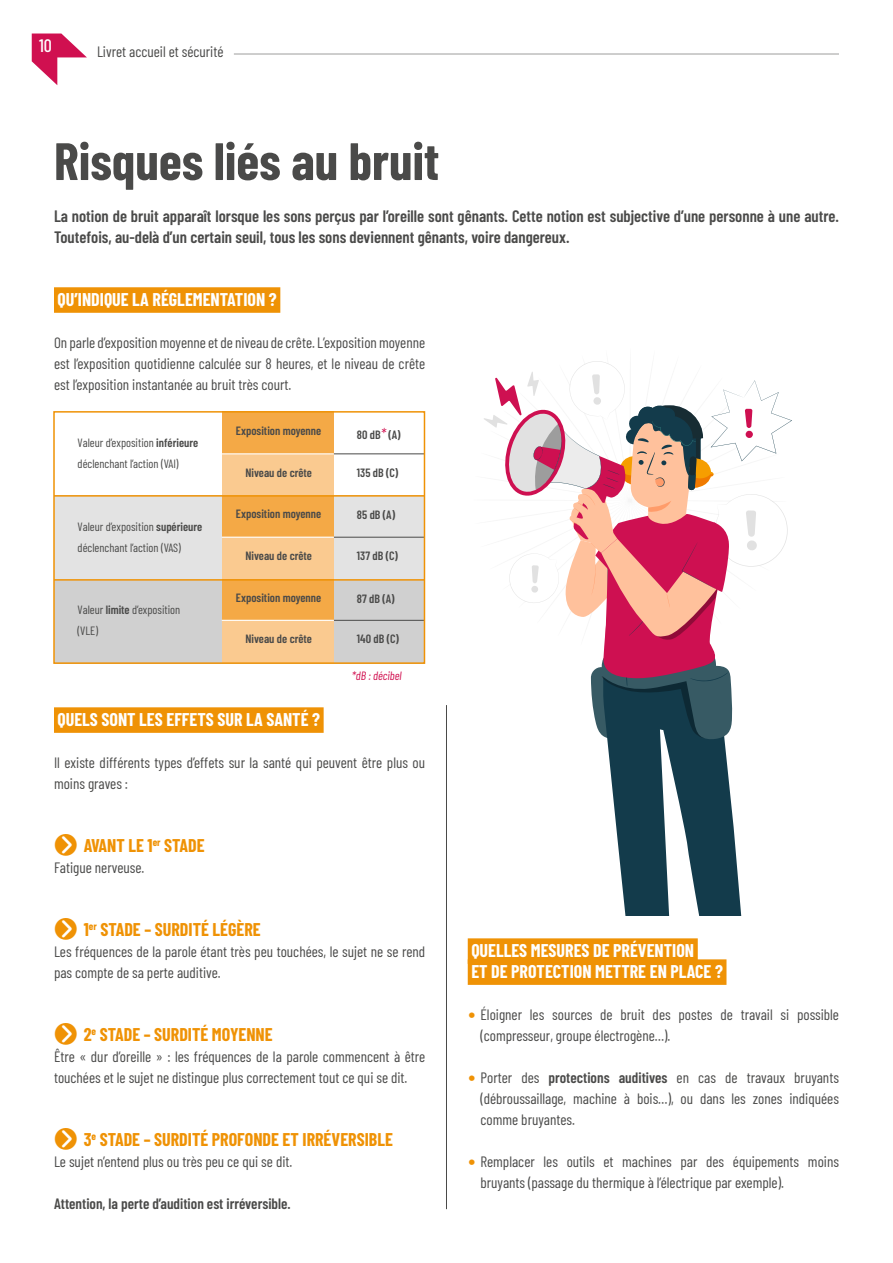
<style>
.page{position:relative;width:893px;height:1263px;background:#fff}
.page>*{position:absolute;margin:0;border:0;box-sizing:border-box;transform-origin:0 0}
.Grand_Titre_Page_aligné_gauche{font:700 52.5px "Barlow Condensed";color:#4a4a49}
.t1{font:40.5px "KG Arrows";color:#ef9205}
.Sous_titre_1_surligné_orange{font:700 18px/21px "Barlow Condensed";color:#fff}
.t2{font:700 18px "Barlow Condensed";color:#ef9205}
.t3{font:500 18px "Barlow Condensed";color:#fff}
.Texte_introductif_SemiBold{font:600 16.5px/21px "Barlow Condensed";color:#4a4a49}
.Corps_de_texte{font:15px/21px "Barlow Condensed";color:#4a4a49}
.Corps_de_texte-2{font:600 15px "Barlow Condensed";color:#4a4a49}
.texte_dans_TB{font:600 12px "Barlow Condensed";color:#4a4a49}
.texte_dans_TB-2{font:12px/21px "Barlow Condensed";color:#4a4a49}
.Corps_de_texte-3{font:italic 12px "Barlow Condensed";color:#d10f4f}
.s1{font-weight:600}
.s2{font-weight:400;font-style:italic;font-size:15px;color:#d10f4f}
.s3{font-family:"Verdana";color:#ef9205}
</style>
<div class="page">
<div style="left:54px;top:496px;width:370px;height:84px;background:#e3e3e3"></div>
<div style="left:54px;top:580px;width:370px;height:83px;background:#d0d0d0"></div>
<hr style="left:446px;top:705px;width:1px;height:504px;background:#4a4a49">
<hr style="left:334px;top:454px;width:90px;height:1px;background:#4a4a49">
<hr style="left:334px;top:537px;width:90px;height:1px;background:#4a4a49">
<hr style="left:334px;top:620px;width:90px;height:1px;background:#4a4a49">
<div style="left:222px;top:412px;width:112px;height:42px;background:#f4a946"></div>
<div style="left:222px;top:495px;width:112px;height:42px;background:#f4a946"></div>
<div style="left:222px;top:578px;width:112px;height:42px;background:#f4a946"></div>
<div style="left:222px;top:454px;width:112px;height:41px;background:#faca90"></div>
<div style="left:222px;top:537px;width:112px;height:42px;background:#faca90"></div>
<div style="left:222px;top:620px;width:112px;height:43px;background:#faca90"></div>
<hr style="left:222px;top:453px;width:112px;height:1px;background:#fff">
<hr style="left:222px;top:537px;width:112px;height:1px;background:#fff">
<hr style="left:222px;top:620px;width:112px;height:1px;background:#fff">
<div style="left:53px;top:411px;width:372px;height:253px;border:2px solid #ef9205"></div>
<hr style="left:54px;top:495px;width:370px;height:2px;background:#ef9205">
<hr style="left:54px;top:579px;width:370px;height:2px;background:#ef9205">
<svg style="left:484px;top:361px;width:308px;height:554px"></svg>
<hr style="left:234px;top:54px;width:605px;height:1px;background:#9d9d9c">
<svg style="left:32px;top:34px;width:55px;height:51px"></svg>
<div style="left:54px;top:287px;width:226px;height:26px;background:#ef9205"></div>
<div style="left:468px;top:938px;width:230px;height:26px;background:#ef9205"></div>
<div style="left:468px;top:959px;width:258px;height:26px;background:#ef9205"></div>
<div style="left:54px;top:707px;width:270px;height:26px;background:#ef9205"></div>
<p class="t3" style="left:39px;top:32px;width:14px">10</p>
<p class="Corps_de_texte" style="left:97px;top:40px;width:128px">Livret accueil et sécurité</p>
<p class="Grand_Titre_Page_aligné_gauche" style="left:54px;top:124px;width:387px">Risques liés au bruit</p>
<p class="Texte_introductif_SemiBold" style="left:54px;top:204px;width:786px">La notion de bruit apparaît lorsque les sons perçus par l’oreille sont gênants. Cette notion est subjective d’une personne à une autre.<br>Toutefois, au-delà d’un certain seuil, tous les sons deviennent gênants, voire dangereux.</p>
<p class="Sous_titre_1_surligné_orange" style="left:58px;top:288px;width:221px">QU’INDIQUE LA RÉGLEMENTATION ?</p>
<p class="Corps_de_texte" style="left:54px;top:331px;width:373px;text-align:justify">On parle d’exposition moyenne et de niveau de crête. L’exposition moyenne est l’exposition quotidienne calculée sur 8 heures, et le niveau de crête est l’exposition instantanée au bruit très court.</p>
<p class="texte_dans_TB-2" style="left:78px;top:432px;width:122px">Valeur d’exposition <span class="s1">inférieure </span>déclenchant l’action (VAI)</p>
<p class="texte_dans_TB-2" style="left:78px;top:515px;width:126px">Valeur d’exposition <span class="s1">supérieure </span>déclenchant l’action (VAS)</p>
<p class="texte_dans_TB-2" style="left:78px;top:598px;width:104px">Valeur <span class="s1">limite</span> d’exposition (VLE)</p>
<p class="texte_dans_TB" style="left:236px;top:422px;width:87px">Exposition moyenne</p>
<p class="texte_dans_TB" style="left:357px;top:426px;width:45px">80 dB<span class="s2">*</span> (A)</p>
<p class="texte_dans_TB" style="left:245px;top:464px;width:68px">Niveau de crête</p>
<p class="texte_dans_TB" style="left:357px;top:464px;width:43px">135 dB (C)</p>
<p class="texte_dans_TB" style="left:236px;top:505px;width:87px">Exposition moyenne</p>
<p class="texte_dans_TB" style="left:357px;top:507px;width:40px">85 dB (A)</p>
<p class="texte_dans_TB" style="left:245px;top:547px;width:68px">Niveau de crête</p>
<p class="texte_dans_TB" style="left:357px;top:547px;width:42px">137 dB (C)</p>
<p class="texte_dans_TB" style="left:236px;top:589px;width:87px">Exposition moyenne</p>
<p class="texte_dans_TB" style="left:357px;top:590px;width:39px">87 dB (A)</p>
<p class="texte_dans_TB" style="left:245px;top:630px;width:68px">Niveau de crête</p>
<p class="texte_dans_TB" style="left:357px;top:630px;width:43px">140 dB (C)</p>
<p class="Corps_de_texte-3" style="left:352px;top:667px;width:51px">*dB : décibel</p>
<p class="Sous_titre_1_surligné_orange" style="left:58px;top:708px;width:264px">QUELS SONT LES EFFETS SUR LA SANTÉ ?</p>
<p class="Corps_de_texte" style="left:54px;top:751px;width:373px">Il existe différents types d’effets sur la santé qui peuvent être plus ou moins graves :</p>
<p class="t1" style="left:54px;top:826px;width:25px">u</p>
<p class="t2" style="left:84px;top:833px;width:122px">AVANT LE 1<sup>er</sup> STADE</p>
<p class="Corps_de_texte" style="left:54px;top:856px;width:92px">Fatigue nerveuse.</p>
<p class="t1" style="left:54px;top:910px;width:25px">u</p>
<p class="t2" style="left:84px;top:917px;width:179px">1<sup>er</sup> STADE – SURDITÉ LÉGÈRE</p>
<p class="Corps_de_texte" style="left:54px;top:940px;width:373px">Les fréquences de la parole étant très peu touchées, le sujet ne se rend pas compte de sa perte auditive.</p>
<p class="t1" style="left:54px;top:1015px;width:25px">u</p>
<p class="t2" style="left:84px;top:1022px;width:191px">2<sup>e</sup> STADE – SURDITÉ MOYENNE</p>
<p class="Corps_de_texte" style="left:54px;top:1045px;width:373px">Être « dur d’oreille » : les fréquences de la parole commencent à être touchées et le sujet ne distingue plus correctement tout ce qui se dit.</p>
<p class="t1" style="left:54px;top:1120px;width:25px">u</p>
<p class="t2" style="left:84px;top:1127px;width:311px">3<sup>e</sup> STADE – SURDITÉ PROFONDE ET IRRÉVERSIBLE</p>
<p class="Corps_de_texte" style="left:54px;top:1150px;width:240px">Le sujet n’entend plus ou très peu ce qui se dit.</p>
<p class="Corps_de_texte-2" style="left:54px;top:1193px;width:238px">Attention, la perte d’audition est irréversible.</p>
<p class="Sous_titre_1_surligné_orange" style="left:471px;top:939px;width:253px">QUELLES MESURES DE PRÉVENTION<br>ET DE PROTECTION METTRE EN PLACE ?</p>
<p class="Corps_de_texte" style="left:480px;top:1003px;width:360px;text-indent:-13px"><span class="s3">•</span> Éloigner les sources de bruit des postes de travail si possible (compresseur, groupe électrogène…).</p>
<p class="Corps_de_texte" style="left:480px;top:1066px;width:360px;text-align:justify;text-indent:-13px"><span class="s3">•</span> Porter des <span class="s1">protections auditives</span> en cas de travaux bruyants (débroussaillage, machine à bois…), ou dans les zones indiquées comme bruyantes.</p>
<p class="Corps_de_texte" style="left:480px;top:1150px;width:360px;text-indent:-13px"><span class="s3">•</span> Remplacer les outils et machines par des équipements moins bruyants (passage du thermique à l’électrique par exemple).</p>
</div>
